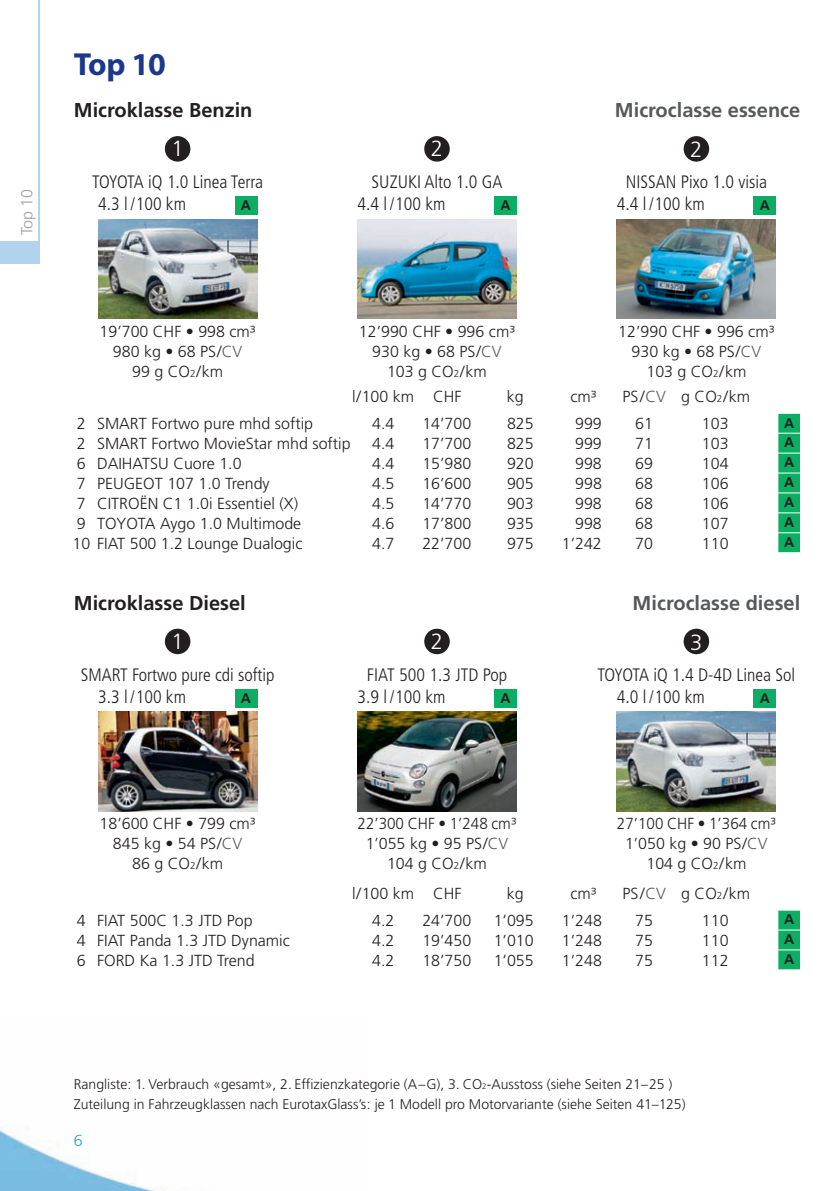
<style>
.page{position:relative;width:840px;height:1191px;background:#fff}
.page>*{position:absolute;margin:0;border:0;box-sizing:border-box;transform-origin:0 0}
.t1{font:700 32px "Myriad Pro";color:#1b388c}
.t2{font:300 22px "Frutiger";color:#fff}
.t3{font:700 20px "Frutiger";color:#57585a}
.t4{font:700 20px "Frutiger";color:#231f20}
.t5{font:300 condensed 18px/22px "Frutiger LT";color:#231f20}
.t6{font:300 16px/20px "Frutiger";color:#231f20;text-align:center}
.t7{font:300 16px/20px "Frutiger";color:#231f20;text-align:center;scale:.95 1}
.t8{font:300 16px "Frutiger";color:#9d9fa2}
.t9{font:300 16px "Frutiger";color:#2aa2db}
.t10{font:300 14px/19.2px "Frutiger";color:#231f20}
.t11{font:700 14px "Frutiger";color:#231f20}
.s1{color:#57585a}
.s2{font-size:10px}
.s3{font-size:8px}
</style>
<div class="page">
<img style="left:0;top:1128px;width:165px;height:63px">
<div style="left:0;top:241px;width:40px;height:22px;background:#b2d3ef"></div>
<hr style="left:38px;top:0;width:2px;height:263px;background:#b2d3ef">
<svg style="left:777px;top:910px;width:23px;height:60px"></svg>
<svg style="left:777px;top:413px;width:23px;height:140px;background:#25b672"></svg>
<div style="left:165px;top:136px;width:25px;height:26px;background:#231f20;border-radius:50%"></div>
<img style="left:98px;top:219px;width:159px;height:99px">
<div style="left:235px;top:196px;width:22px;height:19px;background:#0bae62"></div>
<img style="left:357px;top:219px;width:159px;height:99px">
<div style="left:424px;top:136px;width:25px;height:26px;background:#231f20;border-radius:50%"></div>
<div style="left:494px;top:196px;width:22px;height:19px;background:#0bae62"></div>
<div style="left:424px;top:628px;width:25px;height:26px;background:#231f20;border-radius:50%"></div>
<div style="left:494px;top:689px;width:22px;height:18px;background:#0bae62"></div>
<img style="left:616px;top:219px;width:159px;height:99px">
<div style="left:683px;top:136px;width:25px;height:26px;background:#231f20;border-radius:50%"></div>
<div style="left:753px;top:196px;width:22px;height:19px;background:#0bae62"></div>
<img style="left:616px;top:712px;width:159px;height:99px">
<div style="left:683px;top:628px;width:25px;height:26px;background:#231f20;border-radius:50%"></div>
<div style="left:753px;top:689px;width:22px;height:18px;background:#0bae62"></div>
<div style="left:165px;top:628px;width:25px;height:26px;background:#231f20;border-radius:50%"></div>
<div style="left:235px;top:689px;width:22px;height:18px;background:#0bae62"></div>
<img style="left:98px;top:712px;width:159px;height:99px">
<img style="left:357px;top:712px;width:159px;height:99px">
<p class="t8" style="left:20px;top:235px;width:48px;rotate:-90deg">Top 10</p>
<h1 class="t1" style="left:74px;top:52px;width:93px">Top 10</h1>
<p class="t4" style="left:74px;top:102px;width:180px">Microklasse Benzin</p>
<h2 class="t2" style="left:171px;top:140px;width:14px">1</h2>
<h2 class="t2" style="left:430px;top:140px;width:14px">2</h2>
<p class="t3" style="left:614px;top:102px;width:187px">Microclasse essence</p>
<h2 class="t2" style="left:690px;top:141px;width:14px">2</h2>
<p class="t5" style="left:98px;top:172px;width:166px;text-indent:-6px">TOYOTA iQ 1.0 Linea Terra<br>4.3 l /100 km</p>
<p class="t11" style="left:241px;top:200px;width:12px">A</p>
<p class="t5" style="left:357px;top:172px;width:146px;text-indent:14px">SUZUKI Alto 1.0 GA<br>4.4 l /100 km</p>
<p class="t11" style="left:500px;top:200px;width:12px">A</p>
<p class="t5" style="left:616px;top:172px;width:152px;text-indent:9px">NISSAN Pixo 1.0 visia<br>4.4 l /100 km</p>
<p class="t11" style="left:759px;top:200px;width:12px">A</p>
<p class="t6" style="left:99px;top:322px;width:158px">19’700 CHF • 998 cm³<br>980 kg • 68 PS/<span class="s1">CV<br></span>99 g CO<span class="s2">2</span>/km</p>
<p class="t6" style="left:359px;top:322px;width:158px">12’990 CHF • 996 cm³<br>930 kg • 68 PS/<span class="s1">CV<br></span>103 g CO<span class="s2">2</span>/km</p>
<p class="t6" style="left:618px;top:322px;width:158px">12’990 CHF • 996 cm³<br>930 kg • 68 PS/<span class="s1">CV<br></span>103 g CO<span class="s2">2</span>/km</p>
<p class="t6" style="left:352px;top:388px;width:111px">l/100 km CHF</p>
<p class="t6" style="left:506px;top:388px;width:18px">kg</p>
<p class="t6" style="left:570px;top:388px;width:28px">cm³</p>
<p class="t6" style="left:622px;top:388px;width:129px">PS/<span class="s1">CV</span> g CO<span class="s2">2</span>/km</p>
<p class="t6" style="left:77px;top:415px;width:237px">2 SMART Fortwo pure mhd softip</p>
<p class="t6" style="left:372px;top:415px;width:24px">4.4</p>
<p class="t6" style="left:422px;top:415px;width:50px">14’700</p>
<p class="t6" style="left:507px;top:415px;width:28px">825</p>
<p class="t6" style="left:575px;top:415px;width:28px">999</p>
<p class="t6" style="left:634px;top:415px;width:19px">61</p>
<p class="t6" style="left:701px;top:415px;width:28px">103</p>
<p class="t11" style="left:783px;top:417px;width:12px">A</p>
<p class="t6" style="left:77px;top:435px;width:275px">2 SMART Fortwo MovieStar mhd softip</p>
<p class="t6" style="left:372px;top:435px;width:24px">4.4</p>
<p class="t6" style="left:422px;top:435px;width:50px">17’700</p>
<p class="t6" style="left:507px;top:435px;width:28px">825</p>
<p class="t6" style="left:575px;top:435px;width:28px">999</p>
<p class="t6" style="left:634px;top:435px;width:19px">71</p>
<p class="t6" style="left:701px;top:435px;width:28px">103</p>
<p class="t11" style="left:783px;top:437px;width:12px">A</p>
<p class="t6" style="left:77px;top:455px;width:166px">6 DAIHATSU Cuore 1.0</p>
<p class="t6" style="left:372px;top:455px;width:24px">4.4</p>
<p class="t6" style="left:422px;top:455px;width:50px">15’980</p>
<p class="t6" style="left:507px;top:455px;width:28px">920</p>
<p class="t6" style="left:575px;top:455px;width:28px">998</p>
<p class="t6" style="left:634px;top:455px;width:19px">69</p>
<p class="t6" style="left:701px;top:455px;width:28px">104</p>
<p class="t11" style="left:783px;top:457px;width:12px">A</p>
<p class="t6" style="left:77px;top:475px;width:194px">7 PEUGEOT 107 1.0 Trendy</p>
<p class="t6" style="left:372px;top:475px;width:24px">4.5</p>
<p class="t6" style="left:422px;top:475px;width:50px">16’600</p>
<p class="t6" style="left:507px;top:475px;width:28px">905</p>
<p class="t6" style="left:575px;top:475px;width:28px">998</p>
<p class="t6" style="left:634px;top:475px;width:19px">68</p>
<p class="t6" style="left:701px;top:475px;width:28px">106</p>
<p class="t11" style="left:783px;top:477px;width:12px">A</p>
<p class="t6" style="left:77px;top:494px;width:222px">7 CITROËN C1 1.0i Essentiel (X)</p>
<p class="t6" style="left:372px;top:494px;width:24px">4.5</p>
<p class="t6" style="left:422px;top:494px;width:50px">14’770</p>
<p class="t6" style="left:507px;top:494px;width:28px">903</p>
<p class="t6" style="left:575px;top:494px;width:28px">998</p>
<p class="t6" style="left:634px;top:494px;width:19px">68</p>
<p class="t6" style="left:701px;top:494px;width:28px">106</p>
<p class="t11" style="left:783px;top:497px;width:12px">A</p>
<p class="t6" style="left:77px;top:514px;width:226px">9 TOYOTA Aygo 1.0 Multimode</p>
<p class="t6" style="left:372px;top:514px;width:24px">4.6</p>
<p class="t6" style="left:422px;top:514px;width:50px">17’800</p>
<p class="t6" style="left:507px;top:514px;width:28px">935</p>
<p class="t6" style="left:575px;top:514px;width:28px">998</p>
<p class="t6" style="left:634px;top:514px;width:19px">68</p>
<p class="t6" style="left:701px;top:514px;width:28px">107</p>
<p class="t11" style="left:783px;top:517px;width:12px">A</p>
<p class="t6" style="left:72px;top:534px;width:231px">10 FIAT 500 1.2 Lounge Dualogic</p>
<p class="t6" style="left:372px;top:534px;width:24px">4.7</p>
<p class="t6" style="left:422px;top:534px;width:50px">22’700</p>
<p class="t6" style="left:507px;top:534px;width:28px">975</p>
<p class="t6" style="left:561px;top:534px;width:42px">1’242</p>
<p class="t6" style="left:634px;top:534px;width:19px">70</p>
<p class="t6" style="left:701px;top:534px;width:28px">110</p>
<p class="t11" style="left:783px;top:536px;width:12px">A</p>
<p class="t4" style="left:74px;top:594px;width:173px">Microklasse Diesel</p>
<p class="t3" style="left:632px;top:594px;width:169px">Microclasse diesel</p>
<h2 class="t2" style="left:171px;top:632px;width:14px">1</h2>
<h2 class="t2" style="left:430px;top:632px;width:14px">2</h2>
<h2 class="t2" style="left:690px;top:633px;width:14px">3</h2>
<p class="t5" style="left:98px;top:665px;width:178px;text-indent:-17px">SMART Fortwo pure cdi softip<br>3.3 l /100 km</p>
<p class="t11" style="left:241px;top:692px;width:12px">A</p>
<p class="t5" style="left:357px;top:665px;width:151px;text-indent:9px">FIAT 500 1.3 JTD Pop<br>3.9 l /100 km</p>
<p class="t11" style="left:500px;top:692px;width:12px">A</p>
<p class="t5" style="left:616px;top:665px;width:180px;text-indent:-19px">TOYOTA iQ 1.4 D-4D Linea Sol<br>4.0 l /100 km</p>
<p class="t11" style="left:759px;top:692px;width:12px">A</p>
<p class="t6" style="left:99px;top:815px;width:158px">18’600 CHF • 799 cm³<br>845 kg • 54 PS/<span class="s1">CV<br></span>86 g CO<span class="s2">2</span>/km</p>
<p class="t7" style="left:357px;top:815px;width:169px">22’300 CHF • 1’248 cm³<br>1’055 kg • 95 PS/<span class="s1">CV<br></span>104 g CO<span class="s2">2</span>/km</p>
<p class="t7" style="left:616px;top:815px;width:169px">27’100 CHF • 1’364 cm³<br>1’050 kg • 90 PS/<span class="s1">CV<br></span>104 g CO<span class="s2">2</span>/km</p>
<p class="t6" style="left:352px;top:885px;width:111px">l/100 km CHF</p>
<p class="t6" style="left:506px;top:885px;width:18px">kg</p>
<p class="t6" style="left:570px;top:885px;width:28px">cm³</p>
<p class="t6" style="left:622px;top:885px;width:129px">PS/<span class="s1">CV</span> g CO<span class="s2">2</span>/km</p>
<p class="t6" style="left:77px;top:911px;width:177px">4 FIAT 500C 1.3 JTD Pop</p>
<p class="t6" style="left:372px;top:911px;width:24px">4.2</p>
<p class="t6" style="left:422px;top:911px;width:50px">24’700</p>
<p class="t6" style="left:493px;top:911px;width:42px">1’095</p>
<p class="t6" style="left:561px;top:911px;width:42px">1’248</p>
<p class="t6" style="left:634px;top:911px;width:19px">75</p>
<p class="t6" style="left:701px;top:911px;width:28px">110</p>
<p class="t11" style="left:783px;top:914px;width:12px">A</p>
<p class="t6" style="left:77px;top:931px;width:214px">4 FIAT Panda 1.3 JTD Dynamic</p>
<p class="t6" style="left:372px;top:931px;width:24px">4.2</p>
<p class="t6" style="left:422px;top:931px;width:50px">19’450</p>
<p class="t6" style="left:493px;top:931px;width:42px">1’010</p>
<p class="t6" style="left:561px;top:931px;width:42px">1’248</p>
<p class="t6" style="left:634px;top:931px;width:19px">75</p>
<p class="t6" style="left:701px;top:931px;width:28px">110</p>
<p class="t11" style="left:783px;top:934px;width:12px">A</p>
<p class="t6" style="left:77px;top:951px;width:179px">6 FORD Ka 1.3 JTD Trend</p>
<p class="t6" style="left:372px;top:951px;width:24px">4.2</p>
<p class="t6" style="left:422px;top:951px;width:50px">18’750</p>
<p class="t6" style="left:493px;top:951px;width:42px">1’055</p>
<p class="t6" style="left:561px;top:951px;width:42px">1’248</p>
<p class="t6" style="left:634px;top:951px;width:19px">75</p>
<p class="t6" style="left:701px;top:951px;width:28px">112</p>
<p class="t11" style="left:783px;top:953px;width:12px">A</p>
<p class="t10" style="left:74px;top:1076px;width:613px">Rangliste: 1. Verbrauch «gesamt», 2. Effizienzkategorie (A–G), 3. CO<span class="s3">2</span>-Ausstoss (siehe Seiten 21–25 )<br>Zuteilung in Fahrzeugklassen nach EurotaxGlass’s: je 1 Modell pro Motorvariante (siehe Seiten 41–125)</p>
<p class="t9" style="left:74px;top:1133px;width:10px">6</p>
</div>
